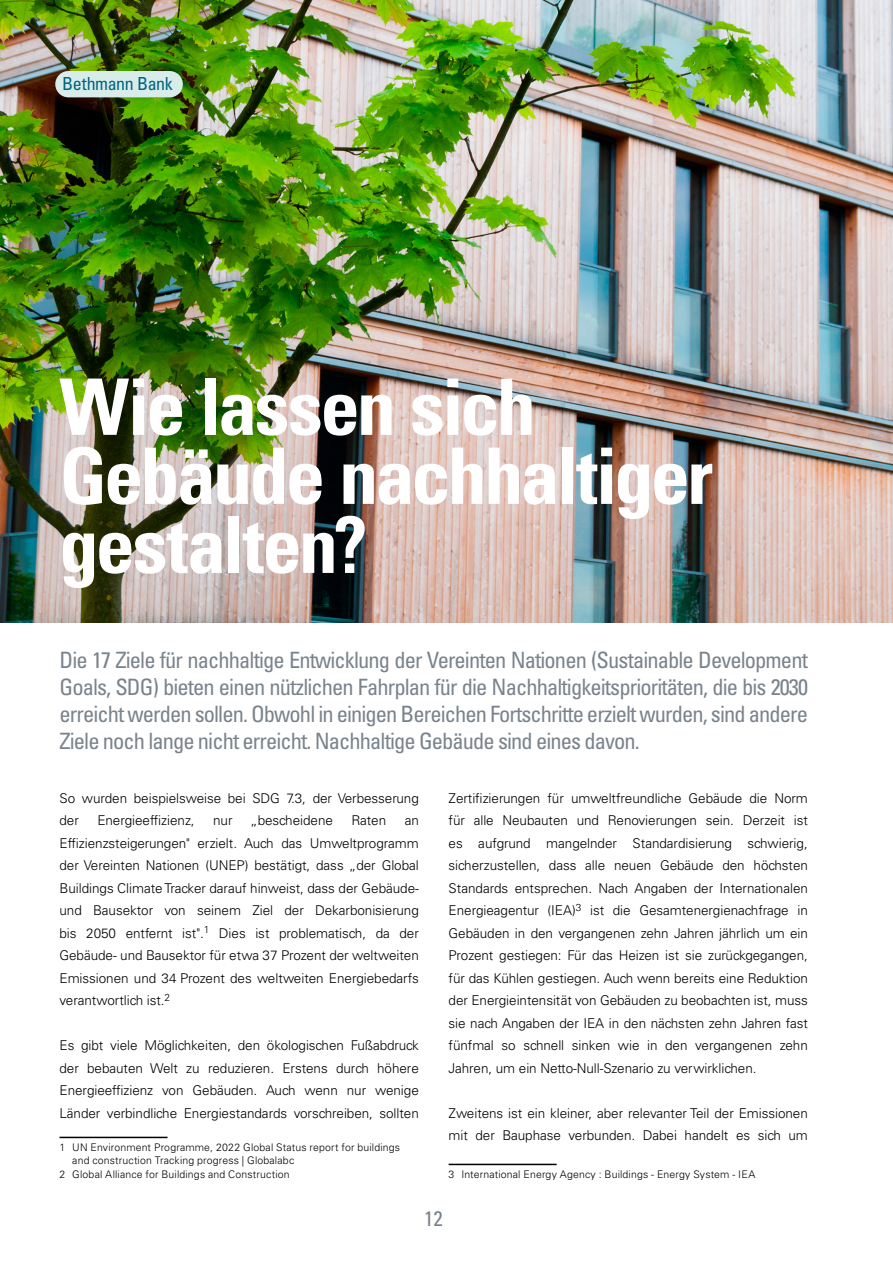
<style>
.page{position:relative;width:893px;height:1263px;background:#fff}
.page>*{position:absolute;margin:0;border:0;box-sizing:border-box;transform-origin:0 0}
.t1{font:700 condensed 78px/69px "Univers LT Std";letter-spacing:-.035em;color:#fff}
.t2{font:condensed 22.5px/27px "Univers LT Std";letter-spacing:-.04em;color:#7a838c;text-align:justify}
.t3{font:condensed 21px "Univers LT Std";color:#7a838c}
.t4{font:condensed 18px "Univers LT Std";letter-spacing:-.02em;color:#006481}
.t5{font:300 13.5px/22.5px "Univers LT Std";letter-spacing:-.005em;color:#000;text-align:justify}
.t6{font:300 10.5px "Univers LT Std";letter-spacing:.015em;color:#000}
</style>
<div class="page">
<img style="left:0;top:0;width:893px;height:623px">
<hr style="left:60px;top:1137px;width:108px;height:1px;background:#000">
<hr style="left:449px;top:1164px;width:108px;height:1px;background:#000">
<div style="left:55px;top:71px;width:128px;height:26px;background:#d8ece9;border-radius:13px"></div>
<h3 class="t4" style="left:62px;top:72px;width:112px">Bethmann Bank</h3>
<h1 class="t1" style="left:60px;top:372px;width:655px">Wie lassen sich<br>Gebäude nachhaltiger gestalten?</h1>
<p class="t2" style="left:60px;top:646px;width:750px">Die 17 Ziele für nachhaltige Entwicklung der Vereinten Nationen (Sustainable Development Goals, SDG) bieten einen nützlichen Fahrplan für die Nachhaltigkeitsprioritäten, die bis 2030 erreicht werden sollen. Obwohl in einigen Bereichen Fortschritte erzielt wurden, sind andere Ziele noch lange nicht erreicht. Nachhaltige Gebäude sind eines davon.</p>
<p class="t5" style="left:60px;top:787px;width:361px">So wurden beispielsweise bei SDG 7.3, der Verbesserung der</p>
<p class="t5" style="left:449px;top:787px;width:361px">Zertifizierungen für umweltfreundliche Gebäude die Norm für alle Neubauten und Renovierungen sein. Derzeit ist es aufgrund mangelnder Standardisierung schwierig, sicherzustellen, dass alle neuen Gebäude den höchsten Standards entsprechen. Nach Angaben der Internationalen Energieagentur (IEA)<sup>3</sup> ist die Gesamtenergienachfrage in Gebäuden in den vergangenen zehn Jahren jährlich um ein Prozent gestiegen: Für das Heizen ist sie zurückgegangen, für das Kühlen gestiegen. Auch wenn bereits eine Reduktion der Energieintensität von Gebäuden zu beobachten ist, muss sie nach Angaben der IEA in den nächsten zehn Jahren fast fünfmal so schnell sinken wie in den vergangenen zehn Jahren, um ein Netto-Null-Szenario zu verwirklichen.</p>
<p class="t5" style="left:449px;top:1102px;width:361px">Zweitens ist ein kleiner, aber relevanter Teil der Emissionen mit der Bauphase verbunden. Dabei handelt es sich um</p>
<p class="t6" style="left:449px;top:1168px;width:308px">3 International Energy Agency : Buildings - Energy System - IEA</p>
<p class="t5" style="left:97px;top:809px;width:99px">Energieeffizienz,</p>
<p class="t5" style="left:213px;top:809px;width:21px">nur</p>
<p class="t5" style="left:250px;top:809px;width:84px">„bescheidene</p>
<p class="t5" style="left:351px;top:809px;width:36px">Raten</p>
<p class="t5" style="left:60px;top:809px;width:361px;text-indent:345px">an Effizienzsteigerungen" erzielt. Auch das Umweltprogramm der Vereinten Nationen (UNEP) bestätigt, dass „der Global Buildings Climate Tracker darauf hinweist, dass der Gebäude&shy;und Bausektor von seinem Ziel der Dekarbonisierung bis 2050 entfernt ist".<sup>1</sup> Dies ist problematisch, da der Gebäude- und Bausektor für etwa 37 Prozent der weltweiten Emissionen und 34 Prozent des weltweiten Energiebedarfs verantwortlich ist.<sup>2</sup></p>
<p class="t5" style="left:60px;top:1034px;width:361px">Es gibt viele Möglichkeiten, den ökologischen Fußabdruck der bebauten Welt zu reduzieren. Erstens durch höhere Energieeffizienz von Gebäuden. Auch wenn nur wenige Länder verbindliche Energiestandards vorschreiben, sollten</p>
<p class="t6" style="left:60px;top:1141px;width:342px">1 UN Environment Programme, 2022 Global Status report for buildings</p>
<p class="t6" style="left:72px;top:1154px;width:223px">and construction Tracking progress | Globalabc</p>
<p class="t6" style="left:60px;top:1168px;width:232px">2 Global Alliance for Buildings and Construction</p>
<h3 class="t3" style="left:424px;top:1205px;width:20px">12</h3>
</div>
